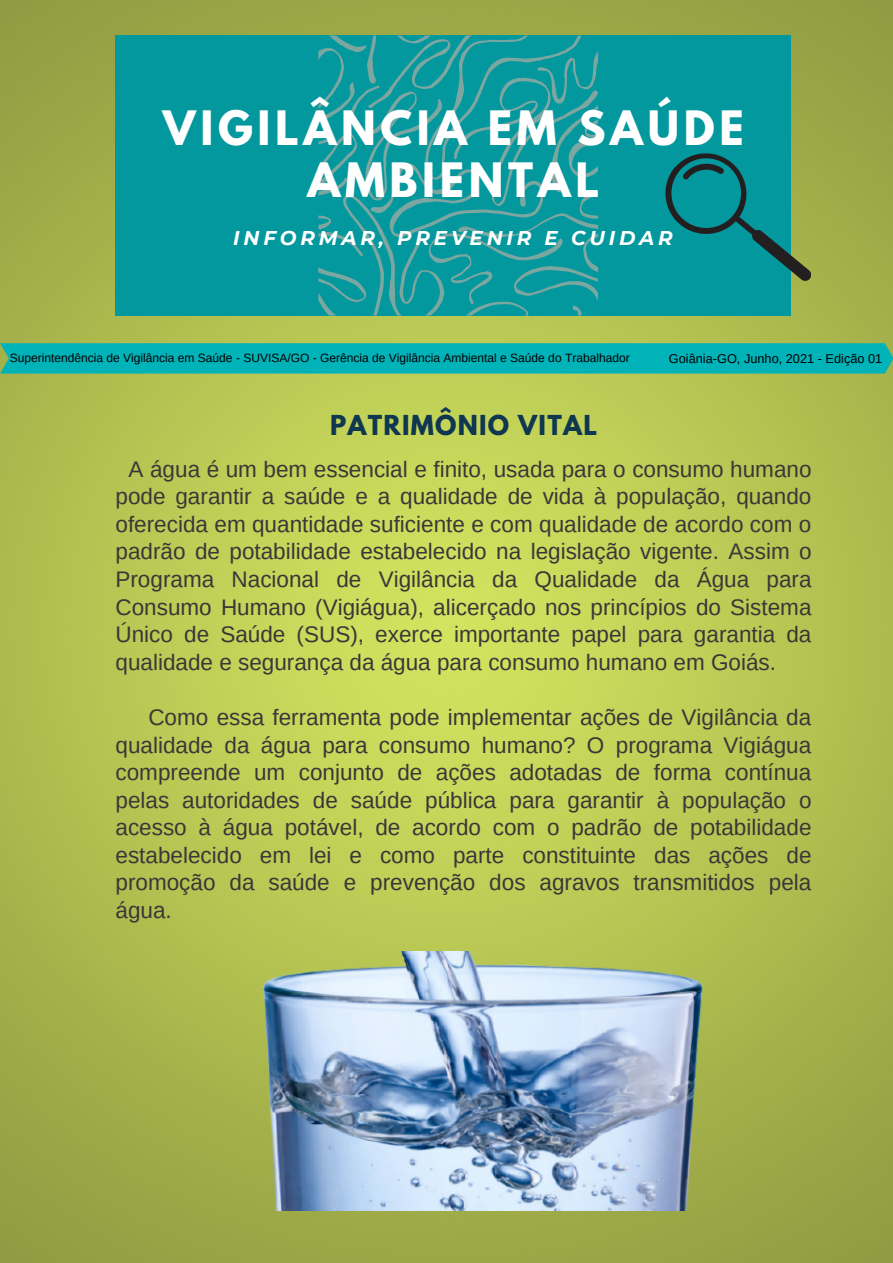
<style>
.page{position:relative;width:893px;height:1263px;background:#fff}
.page>*{position:absolute;margin:0;border:0;box-sizing:border-box;transform-origin:0 0}
.t1{font:700 42px/51.8px "League Spartan";letter-spacing:.11em;color:#fff;text-align:center}
.t2{font:700 24.38px "League Spartan";letter-spacing:.05em;color:#0f3750}
.t3{font:22.5px/27.6px "Arimo";color:#383838;text-align:justify}
.t4{font:italic 700 19.88px "Montserrat";letter-spacing:.19em;color:#fff}
.t5{font:12.75px "Arimo";color:#000}
.t6{font:12px "Arimo";color:#000}
</style>
<div class="page">
<img style="left:0;top:0;width:893px;height:1263px">
<div style="left:115px;top:35px;width:676px;height:281px;background:#03989e"></div>
<img style="left:146px;top:951px;width:573px;height:260px">
<svg style="left:318px;top:35px;width:280px;height:281px"></svg>
<svg style="left:665px;top:144px;width:146px;height:149px"></svg>
<svg style="left:0;top:343px;width:893px;height:31px;background:#05b3b5"></svg>
<p class="t1" style="left:163px;top:108px;width:582px">VIGILÂNCIA EM SAÚDE<br>AMBIENTAL</p>
<p class="t4" style="left:233px;top:226px;width:441px">INFORMAR, PREVENIR E CUIDAR</p>
<p class="t6" style="left:10px;top:351px;width:621px">Superintendência de Vigilância em Saúde - SUVISA/GO - Gerência de Vigilância Ambiental e Saúde do Trabalhador</p>
<p class="t5" style="left:669px;top:351px;width:215px">Goiânia-GO, Junho, 2021 - Edição 01</p>
<p class="t2" style="left:330px;top:413px;width:269px">PATRIMÔNIO VITAL</p>
<p class="t3" style="left:115px;top:455px;width:698px;text-indent:13px">A água é um bem essencial e finito, usada para o consumo humano pode garantir a saúde e a qualidade de vida à população, quando oferecida em quantidade suficiente e com qualidade de acordo com o padrão de potabilidade estabelecido na legislação vigente. Assim o Programa Nacional de Vigilância da Qualidade da Água para Consumo Humano (Vigiágua), alicerçado nos princípios do Sistema Único de Saúde (SUS), exerce importante papel para garantia da qualidade e segurança da água para consumo humano em Goiás.</p>
<p class="t3" style="left:115px;top:703px;width:697px;text-indent:33px">Como essa ferramenta pode implementar ações de Vigilância da qualidade da água para consumo humano? O programa Vigiágua compreende um conjunto de ações adotadas de forma contínua pelas autoridades de saúde pública para garantir à população o acesso à água potável, de acordo com o padrão de potabilidade estabelecido em lei e como parte constituinte das ações de promoção da saúde e prevenção dos agravos transmitidos pela água.</p>
</div>
